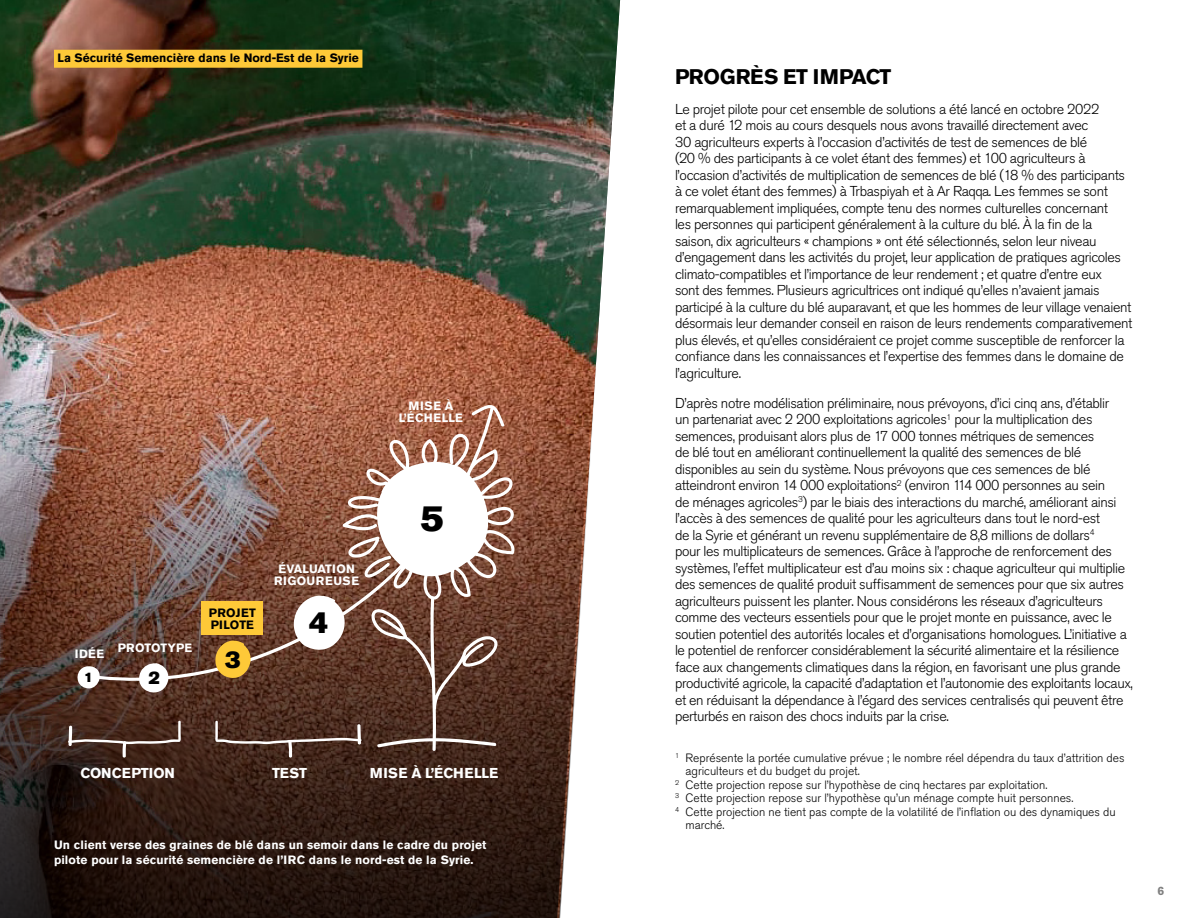
<style>
.page{position:relative;width:1188px;height:918px;background:#fff}
.page>*{position:absolute;margin:0;border:0;box-sizing:border-box;transform-origin:0 0}
.Body{font:36px "Akzidenz Grotesk Std Super";color:#000}
.Body-2{font:30px "Akzidenz Grotesk Std Super";color:#000}
.Body-3{font:24px "Akzidenz Grotesk Std Super";color:#000}
.Headline2-Black{font:700 21px "Akzidenz Grotesk Std";letter-spacing:-.025em;color:#000}
.Body-4{font:18px "Akzidenz Grotesk Std Super";color:#000}
.Body-5{font:300 14.25px/16.5px "Akzidenz Grotesk Std";letter-spacing:-.025em;color:#000}
.Body-6{font:700 14.25px "Akzidenz Grotesk Std";letter-spacing:-.01em;color:#fff}
.Body-7{font:700 14.25px "Akzidenz Grotesk Std";letter-spacing:.03em;color:#fff}
.Body-8{font:13.5px "Akzidenz Grotesk Std Super";color:#000}
.Footnotes{font:300 12px/13.5px "Akzidenz Grotesk Std";color:#000}
.Photo_Caption-Over-Photo{font:700 12px/15px "Akzidenz Grotesk Std";letter-spacing:.01em;color:#fff}
.Bug{font:700 12px "Akzidenz Grotesk Std";color:#000}
.Body-9{font:700 12px/12px "Akzidenz Grotesk Std";letter-spacing:.015em;color:#fff;text-align:center}
.Body-10{font:700 12px/12px "Akzidenz Grotesk Std";letter-spacing:.055em;color:#fff;text-align:center}
.Body-11{font:700 12px/12px "Akzidenz Grotesk Std";letter-spacing:.015em;color:#000}
.Page_Number{font:700 12px "Akzidenz Grotesk Std";color:#808080}
</style>
<div class="page">
<img style="left:0;top:0;width:621px;height:918px">
<img style="left:77px;top:404px;width:439px;height:347px">
<svg style="left:68px;top:720px;width:113px;height:38px;background:#533a30"></svg>
<svg style="left:215px;top:720px;width:147px;height:38px;background:#563c31"></svg>
<svg style="left:214px;top:640px;width:37px;height:38px"></svg>
<div style="left:202px;top:602px;width:61px;height:33px;background:#fec938"></div>
<div style="left:54px;top:50px;width:308px;height:18px;background:#fec938"></div>
<p class="Bug" style="left:58px;top:51px;width:303px">La Sécurité Semencière dans le Nord-Est de la Syrie</p>
<p class="Body-9" style="left:75px;top:648px;width:31px">IDÉE</p>
<p class="Body-9" style="left:118px;top:641px;width:76px">PROTOTYPE</p>
<p class="Body-8" style="left:84px;top:670px;width:10px">1</p>
<p class="Body-4" style="left:148px;top:667px;width:13px">2</p>
<p class="Body-11" style="left:209px;top:607px;width:48px">PROJET<br>PILOTE</p>
<p class="Body-3" style="left:225px;top:646px;width:17px">3</p>
<p class="Body-9" style="left:274px;top:562px;width:87px">ÉVALUATION<br>RIGOUREUSE</p>
<p class="Body-2" style="left:309px;top:605px;width:21px">4</p>
<p class="Body-10" style="left:399px;top:400px;width:66px">MISE À<br>L’ÉCHELLE</p>
<p class="Body" style="left:420px;top:498px;width:25px">5</p>
<p class="Body-6" style="left:80px;top:765px;width:96px">CONCEPTION</p>
<p class="Body-6" style="left:272px;top:765px;width:37px">TEST</p>
<p class="Body-7" style="left:370px;top:765px;width:130px">MISE À L’ÉCHELLE</p>
<p class="Photo_Caption-Over-Photo" style="left:54px;top:837px;width:434px">Un client verse des graines de blé dans un semoir dans le cadre du projet pilote pour la sécurité semencière de l’IRC dans le nord-est de la Syrie.</p>
<p class="Headline2-Black" style="left:675px;top:64px;width:218px">PROGRÈS ET IMPACT</p>
<p class="Body-5" style="left:675px;top:101px;width:459px">Le projet pilote pour cet ensemble de solutions a été lancé en octobre 2022<br>et a duré 12 mois au cours desquels nous avons travaillé directement avec<br>30 agriculteurs experts à l’occasion d’activités de test de semences de blé<br>(20 % des participants à ce volet étant des femmes) et 100 agriculteurs à l’occasion d’activités de multiplication de semences de blé (18 % des participants à ce volet étant des femmes) à Trbaspiyah et à Ar Raqqa. Les femmes se sont remarquablement impliquées, compte tenu des normes culturelles concernant<br>les personnes qui participent généralement à la culture du blé. À la fin de la saison, dix agriculteurs « champions » ont été sélectionnés, selon leur niveau d’engagement dans les activités du projet, leur application de pratiques agricoles climato-compatibles et l’importance de leur rendement ; et quatre d’entre eux<br>sont des femmes. Plusieurs agricultrices ont indiqué qu’elles n’avaient jamais participé à la culture du blé auparavant, et que les hommes de leur village venaient désormais leur demander conseil en raison de leurs rendements comparativement plus élevés, et qu’elles considéraient ce projet comme susceptible de renforcer la confiance dans les connaissances et l’expertise des femmes dans le domaine de l’agriculture.</p>
<p class="Body-5" style="left:675px;top:395px;width:459px">D’après notre modélisation préliminaire, nous prévoyons, d’ici cinq ans, d’établir<br>un partenariat avec 2 200 exploitations agricoles<sup>1</sup> pour la multiplication des semences, produisant alors plus de 17 000 tonnes métriques de semences<br>de blé tout en améliorant continuellement la qualité des semences de blé disponibles au sein du système. Nous prévoyons que ces semences de blé atteindront environ 14 000 exploitations<sup>2</sup> (environ 114 000 personnes au sein<br>de ménages agricoles<sup>3</sup>) par le biais des interactions du marché, améliorant ainsi l’accès à des semences de qualité pour les agriculteurs dans tout le nord-est<br>de la Syrie et générant un revenu supplémentaire de 8,8 millions de dollars<sup>4<br></sup>pour les multiplicateurs de semences. Grâce à l’approche de renforcement des systèmes, l’effet multiplicateur est d’au moins six : chaque agriculteur qui multiplie des semences de qualité produit suffisamment de semences pour que six autres agriculteurs puissent les planter. Nous considérons les réseaux d’agriculteurs comme des vecteurs essentiels pour que le projet monte en puissance, avec le soutien potentiel des autorités locales et d’organisations homologues. L’initiative a le potentiel de renforcer considérablement la sécurité alimentaire et la résilience face aux changements climatiques dans la région, en favorisant une plus grande productivité agricole, la capacité d’adaptation et l’autonomie des exploitants locaux, et en réduisant la dépendance à l’égard des services centralisés qui peuvent être perturbés en raison des chocs induits par la crise.</p>
<p class="Footnotes" style="left:686px;top:751px;width:441px;text-indent:-10px"><sup>1</sup> Représente la portée cumulative prévue ; le nombre réel dépendra du taux d’attrition des agriculteurs et du budget du projet.</p>
<p class="Footnotes" style="left:675px;top:778px;width:374px"><sup>2</sup> Cette projection repose sur l’hypothèse de cinq hectares par exploitation.</p>
<p class="Footnotes" style="left:675px;top:792px;width:400px"><sup>3</sup> Cette projection repose sur l’hypothèse qu’un ménage compte huit personnes.</p>
<p class="Footnotes" style="left:686px;top:805px;width:432px;text-indent:-10px"><sup>4</sup> Cette projection ne tient pas compte de la volatilité de l’inflation ou des dynamiques du marché.</p>
<p class="Page_Number" style="left:1158px;top:884px;width:8px">6</p>
</div>
